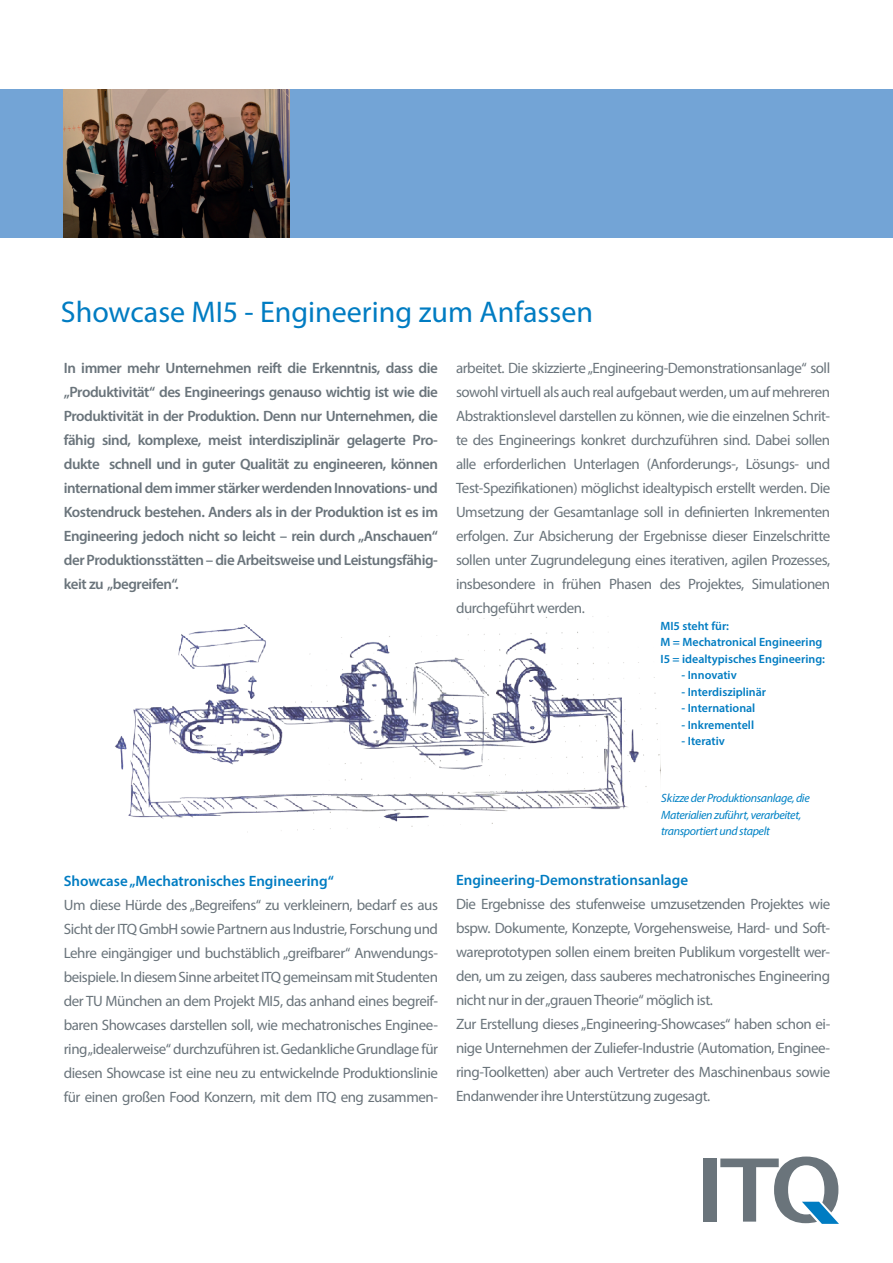
<style>
.page{position:relative;width:893px;height:1263px;background:#fff}
.page>*{position:absolute;margin:0;border:0;box-sizing:border-box;transform-origin:0 0}
.t1{font:30px "Myriad Pro";color:#007cc2}
.t2{font:15px/24px "Myriad Pro";letter-spacing:-.03em;color:#6a747b;text-align:justify}
.t3{font:600 15px/24px "Myriad Pro";letter-spacing:-.03em;color:#6a747b;text-align:justify}
.t4{font:600 15px "Myriad Pro";color:#007cc2}
.t5{font:600 12px/16.5px "Myriad Pro";color:#007cc2}
.t6{font:italic 12px/16.5px "Myriad Pro";letter-spacing:-.03em;color:#0082c5}
.s1{color:#007cc2}
</style>
<div class="page">
<div style="left:0;top:89px;width:893px;height:149px;background:#73a4d6"></div>
<div style="left:704px;top:1158px;width:13px;height:63px;background:#6a747b"></div>
<svg style="left:720px;top:1156px;width:119px;height:68px"></svg>
<img style="left:115px;top:616px;width:545px;height:217px">
<img style="left:64px;top:89px;width:225px;height:149px">
<h1 class="t1" style="left:61px;top:294px;width:534px">Showcase MI5 - Engineering zum Anfassen</h1>
<p class="t3" style="left:64px;top:355px;width:376px">In immer mehr Unternehmen reift die Erkenntnis, dass die „Produktivität“ des Engineerings genauso wichtig ist wie die Produktivität in der Produktion. Denn nur Unternehmen, die fähig sind, komplexe, meist interdisziplinär gelagerte Pro&shy;dukte schnell und in guter Qualität zu engineeren, können international dem immer stärker werdenden Innovations- und Kostendruck bestehen. Anders als in der Produktion ist es im Engineering jedoch nicht so leicht – rein durch „Anschauen“ der Produktionsstätten – die Arbeitsweise und Leistungsfähig&shy;keit zu „begreifen“.</p>
<p class="t2" style="left:456px;top:355px;width:376px">arbeitet. Die skizzierte „Engineering-Demonstrationsanlage“ soll sowohl virtuell als auch real aufgebaut werden, um auf mehreren Abstraktionslevel darstellen zu können, wie die einzelnen Schrit&shy;te des Engineerings konkret durchzuführen sind. Dabei sollen alle erforderlichen Unterlagen (Anforderungs-, Lösungs- und Test-Spezifikationen) möglichst idealtypisch erstellt werden. Die Umsetzung der Gesamtanlage soll in definierten Inkrementen erfolgen. Zur Absicherung der Ergebnisse dieser Einzelschritte sollen unter Zugrundelegung eines iterativen, agilen Prozesses, insbesondere in frühen Phasen des Projektes, Simulationen durchgeführt werden.</p>
<p class="t5" style="left:660px;top:617px;width:166px">MI5 steht für:<br>M = Mechatronical Engineering<br>I5 = idealtypisches Engineering:</p>
<p class="t5" style="left:681px;top:667px;width:57px">- Innovativ</p>
<p class="t5" style="left:681px;top:683px;width:86px">- Interdisziplinär</p>
<p class="t5" style="left:681px;top:700px;width:75px">- International</p>
<p class="t5" style="left:681px;top:716px;width:74px">- Inkrementell</p>
<p class="t5" style="left:681px;top:733px;width:45px">- Iterativ</p>
<p class="t4" style="left:64px;top:871px;width:272px">Showcase „Mechatronisches Engineering“</p>
<p class="t2" style="left:64px;top:892px;width:376px">Um diese Hürde des „Begreifens“ zu verkleinern, bedarf es aus Sicht der ITQ GmbH sowie Partnern aus Industrie, Forschung und Lehre eingängiger und buchstäblich „greifbarer“ Anwendungs&shy;beispiele. In diesem Sinne arbeitet ITQ gemeinsam mit Studenten der TU München an dem Projekt MI5, das anhand eines begreif&shy;baren Showcases darstellen soll, wie mechatronisches Enginee&shy;ring „idealerweise“ durchzuführen ist. Gedankliche Grundlage für diesen Showcase ist eine neu zu entwickelnde Produktionslinie für einen großen Food Konzern, mit dem ITQ eng zusammen-</p>
<p class="t6" style="left:661px;top:790px;width:150px"><span class="s1">Sk</span>izze der Produktionsanlage, die<br>Materialien zuführt, verarbeitet, transportiert und stapelt</p>
<p class="t4" style="left:456px;top:870px;width:234px">Engineering-Demonstrationsanlage</p>
<p class="t2" style="left:456px;top:892px;width:376px;text-align:left">Die Ergebnisse des stufenweise umzusetzenden Projektes wie bspw. Dokumente, Konzepte, Vorgehensweise, Hard- und Soft&shy;wareprototypen sollen einem breiten Publikum vorgestellt wer&shy;den, um zu zeigen, dass sauberes mechatronisches Engineering nicht nur in der „grauen Theorie“ möglich ist.<br>Zur Erstellung dieses „Engineering-Showcases“ haben schon ei&shy;nige Unternehmen der Zuliefer-Industrie (Automation, Enginee&shy;ring-Toolketten) aber auch Vertreter des Maschinenbaus sowie Endanwender ihre Unterstützung zugesagt.</p>
</div>
